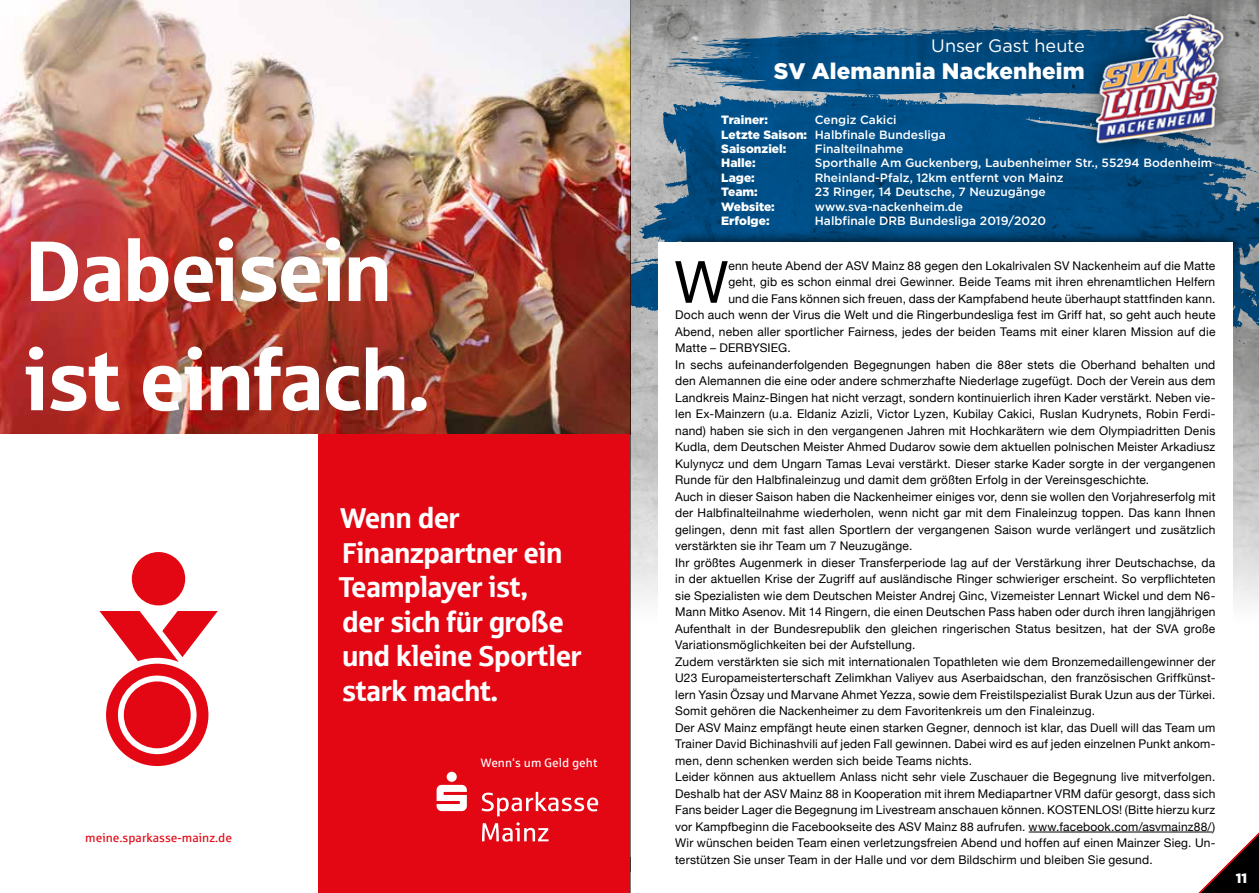
<style>
.page{position:relative;width:1259px;height:893px;background:#fff}
.page>*{position:absolute;margin:0;border:0;box-sizing:border-box;transform-origin:0 0}
.t1{font:88.65px/113.2px "Sparkasse Head";color:#fff}
.t2{font:85.35px/109.2px "Sparkasse Head";color:#fff}
.t3{font:58.2px "Helvetica Neue";color:#000}
.t4{font:29.85px/35.8px "Sparkasse Head";color:#fff}
.t5{font:28.8px/34.7px "Sparkasse Head";color:#fff}
.t6{font:28.2px "Sparkasse Rg";color:#e30613;scale:.43 1}
.t7{font:28.2px "Sparkasse Rg";color:#fff;scale:.43 1}
.t8{font:900 22.5px "Gotham";letter-spacing:.005em;color:#fff}
.t9{font:18px "Gotham";color:#fff}
.t10{font:900 13.5px "Gotham";color:#fff}
.t11{font:12.3px "Sparkasse Rg";color:#e30613}
.t12{font:12.3px "Sparkasse Rg";color:#fff}
.t13{font:12px "Helvetica Neue";letter-spacing:.015em;color:#000}
.t14{font:500 12px/14.4px "Gotham";color:#fff}
.t15{font:900 12px "Gotham";color:#fff}
.s1{font-weight:900}
</style>
<div class="page">
<img style="left:630px;top:0;width:629px;height:625px">
<svg style="left:666px;top:23px;width:411px;height:73px"></svg>
<svg style="left:663px;top:93px;width:402px;height:51px;fill:#bababa"></svg>
<svg style="left:694px;top:102px;width:383px;height:8px;fill:#00508a"></svg>
<svg style="left:630px;top:144px;width:35px;height:224px;fill:#b5b5b4"></svg>
<svg style="left:1240px;top:116px;width:19px;height:229px"></svg>
<svg style="left:665px;top:110px;width:584px;height:203px;fill:#004e86"></svg>
<div style="left:669px;top:230px;width:571px;height:263px;background:#000;opacity:.8"></div>
<div style="left:658px;top:242px;width:574px;height:532px;background:#fff"></div>
<hr style="left:1028px;top:832px;width:184px;height:1px;background:#000">
<svg style="left:1181px;top:831px;width:78px;height:62px"></svg>
<div style="left:318px;top:872px;width:312px;height:21px;background:#e30613"></div>
<img style="left:0;top:0;width:630px;height:872px">
<div style="left:1077px;top:0;width:165px;height:163px;background:#000;opacity:.6"></div>
<img style="left:1083px;top:7px;width:155px;height:142px">
<h2 class="t2" style="left:26px;top:213px;width:405px">Dabeisein ist einfach.</h2>
<h1 class="t1" style="left:14px;top:223px;width:420px">Dabeisein ist einfach.</h1>
<h3 class="t5" style="left:339px;top:500px;width:244px">Wenn der<br>Finanzpartner ein<br>Teamplayer ist,<br>der sich für große und kleine Sportler stark macht.</h3>
<h3 class="t4" style="left:339px;top:520px;width:253px">Wenn der<br>Finanzpartner ein<br>Teamplayer ist,<br>der sich für große und kleine Sportler</h3>
<h3 class="t7" style="left:481px;top:638px;width:272px">Wenn‘s um Geld geht</h3>
<h3 class="t6" style="left:85px;top:809px;width:343px">meine.sparkasse-mainz.de</h3>
<p class="t11" style="left:85px;top:830px;width:148px">meine.sparkasse-mainz.de</p>
<p class="t12" style="left:481px;top:755px;width:118px">Wenn‘s um Geld geht</p>
<h3 class="t9" style="left:931px;top:35px;width:155px">Unser Gast heute</h3>
<h3 class="t8" style="left:774px;top:56px;width:312px">SV Alemannia Nackenheim</h3>
<p class="t14" style="left:721px;top:113px;width:226px;text-indent:94px">Cengiz Cakici<br><span class="s1">Letzte Saison:</span> Halbfinale Bundesliga<br><span class="s1">Saisonziel:</span></p>
<p class="t15" style="left:721px;top:112px;width:48px">Trainer:</p>
<p class="t14" style="left:815px;top:141px;width:90px">Finalteilnahme</p>
<p class="t15" style="left:721px;top:155px;width:36px">Halle:</p>
<p class="t14" style="left:815px;top:156px;width:399px">Sporthalle Am Guckenberg, Laubenheimer Str., 55294 Bodenheim</p>
<p class="t15" style="left:721px;top:169px;width:35px">Lage:</p>
<p class="t14" style="left:815px;top:170px;width:250px">Rheinland-Pfalz, 12km entfernt von Mainz</p>
<p class="t15" style="left:721px;top:184px;width:38px">Team:</p>
<p class="t14" style="left:815px;top:185px;width:232px">23 Ringer, 14 Deutsche, 7 Neuzugänge</p>
<p class="t15" style="left:721px;top:198px;width:55px">Website:</p>
<p class="t14" style="left:815px;top:199px;width:150px">www.sva-nackenheim.de</p>
<p class="t15" style="left:721px;top:212px;width:50px">Erfolge:</p>
<p class="t14" style="left:815px;top:213px;width:233px">Halbfinale DRB Bundesliga 2019/2020</p>
<h3 class="t3" style="left:674px;top:240px;width:55px">W</h3>
<p class="t13" style="left:728px;top:257px;width:488px">enn heute Abend der ASV Mainz 88 gegen den Lokalrivalen SV Nackenheim auf die Matte</p>
<p class="t13" style="left:728px;top:273px;width:488px">geht, gib es schon einmal drei Gewinner. Beide Teams mit ihren ehrenamtlichen Helfern</p>
<p class="t13" style="left:728px;top:290px;width:488px">und die Fans können sich freuen, dass der Kampfabend heute überhaupt stattfinden kann.</p>
<p class="t13" style="left:675px;top:306px;width:542px">Doch auch wenn der Virus die Welt und die Ringerbundesliga fest im Griff hat, so geht auch heute</p>
<p class="t13" style="left:675px;top:323px;width:542px">Abend, neben aller sportlicher Fairness, jedes der beiden Teams mit einer klaren Mission auf die</p>
<p class="t13" style="left:675px;top:339px;width:117px">Matte – DERBYSIEG.</p>
<p class="t13" style="left:675px;top:356px;width:542px">In sechs aufeinanderfolgenden Begegnungen haben die 88er stets die Oberhand behalten und</p>
<p class="t13" style="left:675px;top:372px;width:542px">den Alemannen die eine oder andere schmerzhafte Niederlage zugefügt. Doch der Verein aus dem</p>
<p class="t13" style="left:675px;top:389px;width:541px">Landkreis Mainz-Bingen hat nicht verzagt, sondern kontinuierlich ihren Kader verstärkt. Neben vie-</p>
<p class="t13" style="left:675px;top:405px;width:541px">len Ex-Mainzern (u.a. Eldaniz Azizli, Victor Lyzen, Kubilay Cakici, Ruslan Kudrynets, Robin Ferdi-</p>
<p class="t13" style="left:675px;top:422px;width:541px">nand) haben sie sich in den vergangenen Jahren mit Hochkarätern wie dem Olympiadritten Denis</p>
<p class="t13" style="left:675px;top:438px;width:541px">Kudla, dem Deutschen Meister Ahmed Dudarov sowie dem aktuellen polnischen Meister Arkadiusz</p>
<p class="t13" style="left:675px;top:455px;width:542px">Kulynycz und dem Ungarn Tamas Levai verstärkt. Dieser starke Kader sorgte in der vergangenen</p>
<p class="t13" style="left:675px;top:471px;width:475px">Runde für den Halbfinaleinzug und damit dem größten Erfolg in der Vereinsgeschichte.</p>
<p class="t13" style="left:675px;top:488px;width:542px">Auch in dieser Saison haben die Nackenheimer einiges vor, denn sie wollen den Vorjahreserfolg mit</p>
<p class="t13" style="left:675px;top:504px;width:541px">der Halbfinalteilnahme wiederholen, wenn nicht gar mit dem Finaleinzug toppen. Das kann Ihnen</p>
<p class="t13" style="left:675px;top:521px;width:541px">gelingen, denn mit fast allen Sportlern der vergangenen Saison wurde verlängert und zusätzlich</p>
<p class="t13" style="left:675px;top:537px;width:239px">verstärkten sie ihr Team um 7 Neuzugänge.</p>
<p class="t13" style="left:675px;top:554px;width:541px">Ihr größtes Augenmerk in dieser Transferperiode lag auf der Verstärkung ihrer Deutschachse, da</p>
<p class="t13" style="left:675px;top:570px;width:541px">in der aktuellen Krise der Zugriff auf ausländische Ringer schwieriger erscheint. So verpflichteten</p>
<p class="t13" style="left:675px;top:587px;width:541px">sie Spezialisten wie dem Deutschen Meister Andrej Ginc, Vizemeister Lennart Wickel und dem N6-</p>
<p class="t13" style="left:675px;top:603px;width:542px">Mann Mitko Asenov. Mit 14 Ringern, die einen Deutschen Pass haben oder durch ihren langjährigen</p>
<p class="t13" style="left:675px;top:620px;width:541px">Aufenthalt in der Bundesrepublik den gleichen ringerischen Status besitzen, hat der SVA große</p>
<p class="t13" style="left:675px;top:636px;width:242px">Variationsmöglichkeiten bei der Aufstellung.</p>
<p class="t13" style="left:675px;top:653px;width:541px">Zudem verstärkten sie sich mit internationalen Topathleten wie dem Bronzemedaillengewinner der</p>
<p class="t13" style="left:675px;top:669px;width:541px">U23 Europameisterterschaft Zelimkhan Valiyev aus Aserbaidschan, den französischen Griffkünst-</p>
<p class="t13" style="left:675px;top:686px;width:541px">lern Yasin Özsay und Marvane Ahmet Yezza, sowie dem Freistilspezialist Burak Uzun aus der Türkei.</p>
<p class="t13" style="left:675px;top:702px;width:421px">Somit gehören die Nackenheimer zu dem Favoritenkreis um den Finaleinzug.</p>
<p class="t13" style="left:675px;top:719px;width:541px">Der ASV Mainz empfängt heute einen starken Gegner, dennoch ist klar, das Duell will das Team um</p>
<p class="t13" style="left:675px;top:735px;width:541px">Trainer David Bichinashvili auf jeden Fall gewinnen. Dabei wird es auf jeden einzelnen Punkt ankom-</p>
<p class="t13" style="left:675px;top:752px;width:298px">men, denn schenken werden sich beide Teams nichts.</p>
<p class="t13" style="left:675px;top:768px;width:541px">Leider können aus aktuellem Anlass nicht sehr viele Zuschauer die Begegnung live mitverfolgen.</p>
<p class="t13" style="left:675px;top:785px;width:541px">Deshalb hat der ASV Mainz 88 in Kooperation mit ihrem Mediapartner VRM dafür gesorgt, dass sich</p>
<p class="t13" style="left:675px;top:801px;width:541px">Fans beider Lager die Begegnung im Livestream anschauen können. KOSTENLOS! (Bitte hierzu kurz</p>
<p class="t13" style="left:675px;top:818px;width:541px">vor Kampfbeginn die Facebookseite des ASV Mainz 88 aufrufen. www.facebook.com/asvmainz88/)</p>
<p class="t13" style="left:675px;top:834px;width:541px">Wir wünschen beiden Team einen verletzungsfreien Abend und hoffen auf einen Mainzer Sieg. Un-</p>
<p class="t13" style="left:675px;top:851px;width:479px">terstützen Sie unser Team in der Halle und vor dem Bildschirm und bleiben Sie gesund.</p>
<p class="t10" style="left:1235px;top:869px;width:13px">11</p>
</div>
